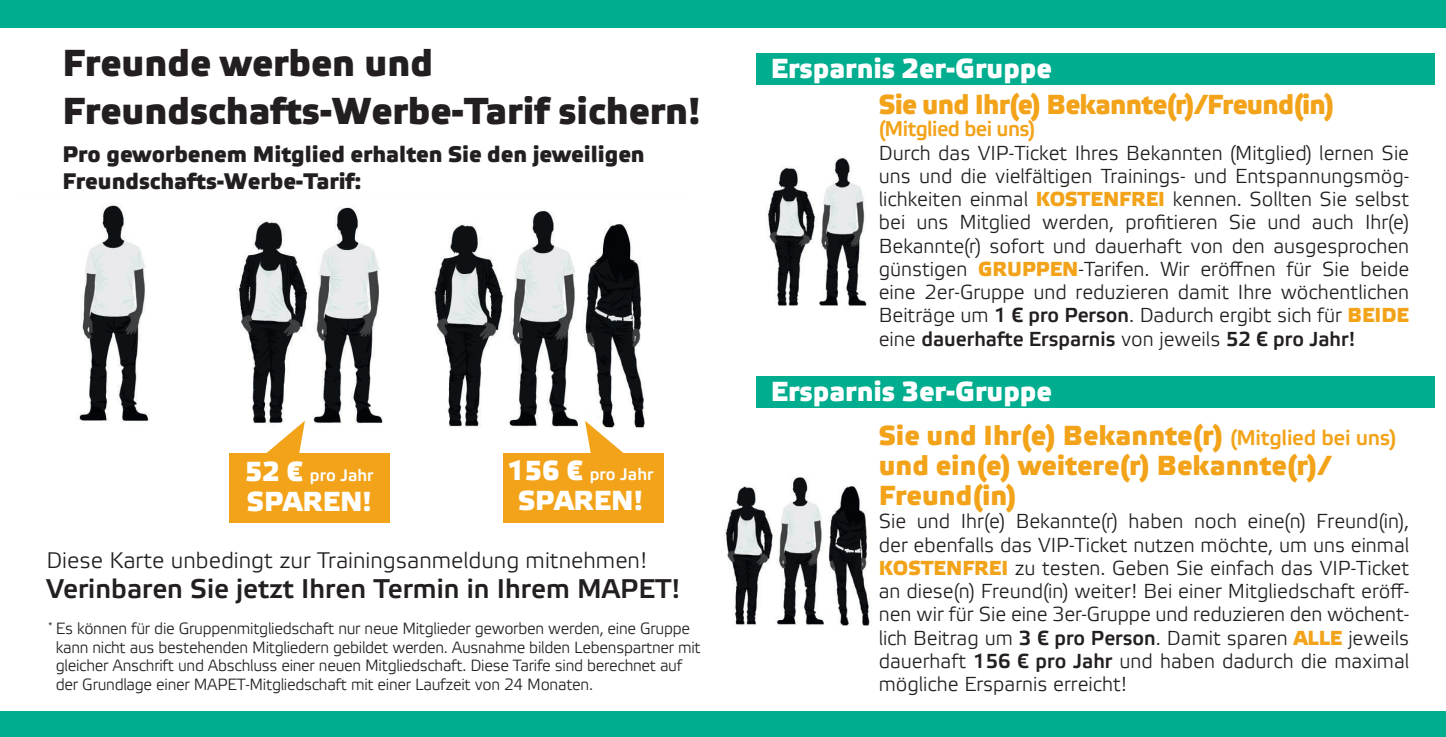
<style>
.page{position:relative;width:1446px;height:737px;background:#fff}
.page>*{position:absolute;margin:0;border:0;box-sizing:border-box;transform-origin:0 0}
.t1{font:500 37.5px/47.5px "Etelka";color:#231f20}
.t2{font:500 27.5px/30px "Etelka";color:#f2a319}
.t3{font:500 27.5px "Etelka";color:#fff}
.t4{font:500 27.5px "Etelka";letter-spacing:-.025em;color:#f2a319}
.t5{font:500 27px "Etelka";color:#231f20}
.t6{font:500 22.5px/27px "Etelka";color:#231f20}
.t7{font:22.5px "Etelka Light Pro";color:#231f20}
.t8{font:500 21.25px "Etelka";letter-spacing:-.025em;color:#f2a319}
.t9{font:20.25px/23.2px "Etelka Light Pro";color:#231f20;text-align:justify}
.t10{font:500 16.75px "Etelka";color:#fff}
.t11{font:16.25px/18.8px "Etelka Light Pro";letter-spacing:-.02em;color:#231f20}
.s1{font-size:27.5px}
.s2{font-family:"Etelka";font-weight:500;color:#f2a319}
.s3{font-weight:700}
.s4{font-size:21.25px}
</style>
<div class="page">
<img style="left:79px;top:205px;width:566px;height:318px">
<img style="left:767px;top:158px;width:100px;height:148px">
<img style="left:725px;top:477px;width:145px;height:149px">
<svg style="left:262px;top:420px;width:43px;height:33px"></svg>
<div style="left:229px;top:453px;width:160px;height:70px;background:#f2a319"></div>
<svg style="left:585px;top:420px;width:43px;height:33px"></svg>
<div style="left:503px;top:453px;width:161px;height:70px;background:#f2a319"></div>
<div style="left:0;top:0;width:1445px;height:28px;background:#00ad8e"></div>
<div style="left:0;top:710px;width:1445px;height:26px;background:#00ad8e"></div>
<div style="left:755px;top:53px;width:679px;height:32px;background:#00ad8e"></div>
<div style="left:755px;top:376px;width:679px;height:32px;background:#00ad8e"></div>
<h1 class="t1" style="left:62px;top:41px;width:639px">Freunde werben und<br>Freundschafts-Werbe-Tarif sichern!</h1>
<p class="t6" style="left:62px;top:142px;width:583px">Pro geworbenem Mitglied erhalten Sie den jeweiligen<br>Freundschafts-Werbe-Tarif:</p>
<p class="t10" style="left:245px;top:465px;width:130px"><span class="s1">52 €</span> pro Jahr</p>
<h2 class="t3" style="left:247px;top:485px;width:126px">SPAREN!</h2>
<p class="t10" style="left:507px;top:464px;width:147px"><span class="s1">156 €</span> pro Jahr</p>
<h2 class="t3" style="left:518px;top:484px;width:126px">SPAREN!</h2>
<p class="t7" style="left:46px;top:548px;width:602px">Diese Karte unbedingt zur Trainingsanmeldung mitnehmen!</p>
<h3 class="t5" style="left:46px;top:572px;width:635px">Verinbaren Sie jetzt Ihren Termin in Ihrem MAPET!</h3>
<p class="t11" style="left:56px;top:619px;width:646px;text-indent:-8px"><sup>*</sup> Es können für die Gruppenmitgliedschaft nur neue Mitglieder geworben werden, eine Gruppe kann nicht aus bestehenden Mitgliedern gebildet werden. Ausnahme bilden Lebenspartner mit gleicher Anschrift und Abschluss einer neuen Mitgliedschaft. Diese Tarife sind berechnet auf der Grundlage einer MAPET-Mitgliedschaft mit einer Laufzeit von 24 Monaten.</p>
<h2 class="t3" style="left:770px;top:52px;width:282px">Ersparnis 2er-Gruppe</h2>
<h2 class="t4" style="left:878px;top:88px;width:457px">Sie und Ihr(e) Bekannte(r)/Freund(in)</h2>
<p class="t8" style="left:878px;top:117px;width:158px">(Mitglied bei uns)</p>
<p class="t9" style="left:878px;top:142px;width:532px">Durch das VIP-Ticket Ihres Bekannten (Mitglied) lernen Sie uns und die vielfältigen Trainings- und Entspannungsmög&shy;lichkeiten einmal <span class="s2">KOSTENFREI</span> kennen. Sollten Sie selbst bei uns Mitglied werden, profitieren Sie und auch Ihr(e)<br>Bekannte(r) sofort und dauerhaft von den ausgesprochen günstigen <span class="s2">GRUPPEN</span>-Tarifen. Wir eröffnen für Sie beide eine 2er-Gruppe und reduzieren damit Ihre wöchentlichen Beiträge um <span class="s3">1 € pro Person</span>. Dadurch ergibt sich für <span class="s2">BEIDE </span>eine <span class="s3">dauerhafte Ersparnis</span> von jeweils <span class="s3">52 € pro Jahr!</span></p>
<h2 class="t3" style="left:770px;top:375px;width:282px">Ersparnis 3er-Gruppe</h2>
<h2 class="t2" style="left:878px;top:421px;width:519px">Sie und Ihr(e) Bekannte(r) <span class="s4">(Mitglied bei uns) </span>und ein(e) weitere(r) Bekannte(r)/<br>Freund(in)</h2>
<p class="t9" style="left:878px;top:510px;width:532px">Sie und Ihr(e) Bekannte(r) haben noch eine(n) Freund(in), der ebenfalls das VIP-Ticket nutzen möchte, um uns einmal <span class="s2">KOSTENFREI</span> zu testen. Geben Sie einfach das VIP-Ticket an diese(n) Freund(in) weiter! Bei einer Mitgliedschaft eröff&shy;nen wir für Sie eine 3er-Gruppe und reduzieren den wöchent&shy;lich Beitrag um <span class="s3">3 € pro Person</span>. Damit sparen <span class="s2">ALLE</span> jeweils dauerhaft <span class="s3">156 € pro Jahr</span> und haben dadurch die maximal mögliche Ersparnis erreicht!</p>
</div>
